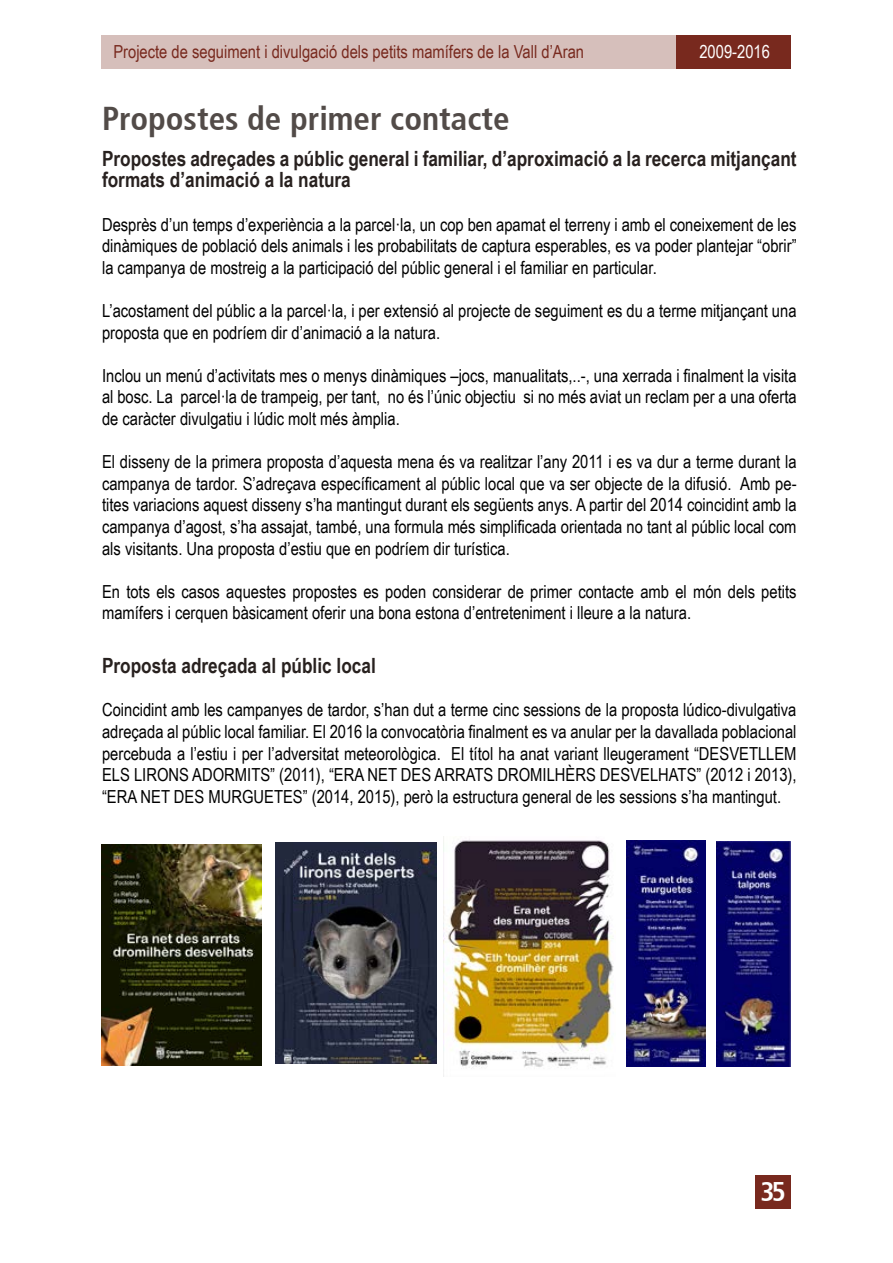
<style>
.page{position:relative;width:893px;height:1263px;background:#fff}
.page>*{position:absolute;margin:0;border:0;box-sizing:border-box;transform-origin:0 0}
.t1{font:700 condensed 33px "Frutiger 67";color:#524b48}
.t2{font:700 condensed 27px "Frutiger 67";color:#fff}
.t3{font:700 21px/21.6px "Arial Narrow";color:#28211f}
.t4{font:18px/21.6px "Arial Narrow";color:#000;text-align:justify}
.t5{font:18px "Arial Narrow";color:#78291e}
.t6{font:18px "Arial Narrow";color:#fff}
</style>
<div class="page">
<div style="left:101px;top:35px;width:624px;height:34px;background:#d6bfbb"></div>
<div style="left:677px;top:35px;width:114px;height:34px;background:#78291e"></div>
<div style="left:755px;top:1175px;width:36px;height:34px;background:#78291e"></div>
<img style="left:102px;top:844px;width:160px;height:221px">
<img style="left:443px;top:836px;width:171px;height:240px">
<img style="left:276px;top:843px;width:160px;height:221px">
<img style="left:626px;top:841px;width:80px;height:226px">
<img style="left:717px;top:841px;width:73px;height:226px">
<p class="t5" style="left:113px;top:38px;width:472px">Projecte de seguiment i divulgació dels petits mamífers de la Vall d’Aran</p>
<p class="t6" style="left:699px;top:38px;width:72px">2009-2016</p>
<h1 class="t1" style="left:102px;top:99px;width:409px">Propostes de primer contacte</h1>
<p class="t3" style="left:102px;top:147px;width:696px">Propostes adreçades a públic general i familiar, d’aproximació a la recerca mitjançant formats d’animació a la natura</p>
<p class="t4" style="left:102px;top:213px;width:696px">Desprès d’un temps d’experiència a la parcel·la, un cop ben apamat el terreny i amb el coneixement de les dinàmiques de població dels animals i les probabilitats de captura esperables, es va poder plantejar “obrir” la campanya de mostreig a la participació del públic general i el familiar en particular.</p>
<p class="t4" style="left:102px;top:299px;width:696px">L’acostament del públic a la parcel·la, i per extensió al projecte de seguiment es du a terme mitjançant una proposta que en podríem dir d’animació a la natura.</p>
<p class="t4" style="left:102px;top:364px;width:696px">Inclou un menú d’activitats mes o menys dinàmiques –jocs, manualitats,..-, una xerrada i finalment la visita al bosc. La parcel·la de trampeig, per tant, no és l’únic objectiu si no més aviat un reclam per a una oferta de caràcter divulgatiu i lúdic molt més àmplia.</p>
<p class="t4" style="left:102px;top:450px;width:696px">El disseny de la primera proposta d’aquesta mena és va realitzar l’any 2011 i es va dur a terme durant la campanya de tardor. S’adreçava específicament al públic local que va ser objecte de la difusió. Amb pe&shy;tites variacions aquest disseny s’ha mantingut durant els següents anys. A partir del 2014 coincidint amb la campanya d’agost, s’ha assajat, també, una formula més simplificada orientada no tant al públic local com als visitants. Una proposta d’estiu que en podríem dir turística.</p>
<p class="t4" style="left:102px;top:580px;width:696px">En tots els casos aquestes propostes es poden considerar de primer contacte amb el món dels petits mamífers i cerquen bàsicament oferir una bona estona d’entreteniment i lleure a la natura.</p>
<p class="t3" style="left:102px;top:654px;width:275px">Proposta adreçada al públic local</p>
<p class="t4" style="left:102px;top:698px;width:696px">Coincidint amb les campanyes de tardor, s’han dut a terme cinc sessions de la proposta lúdico-divulgativa adreçada al públic local familiar. El 2016 la convocatòria finalment es va anular per la davallada poblacional percebuda a l’estiu i per l’adversitat meteorològica. El títol ha anat variant lleugerament “DESVETLLEM ELS LIRONS ADORMITS” (2011), “ERA NET DES ARRATS DROMILHÈRS DESVELHATS” (2012 i 2013), “ERA NET DES MURGUETES” (2014, 2015), però la estructura general de les sessions s’ha mantingut.</p>
<h2 class="t2" style="left:760px;top:1176px;width:27px">35</h2>
</div>
